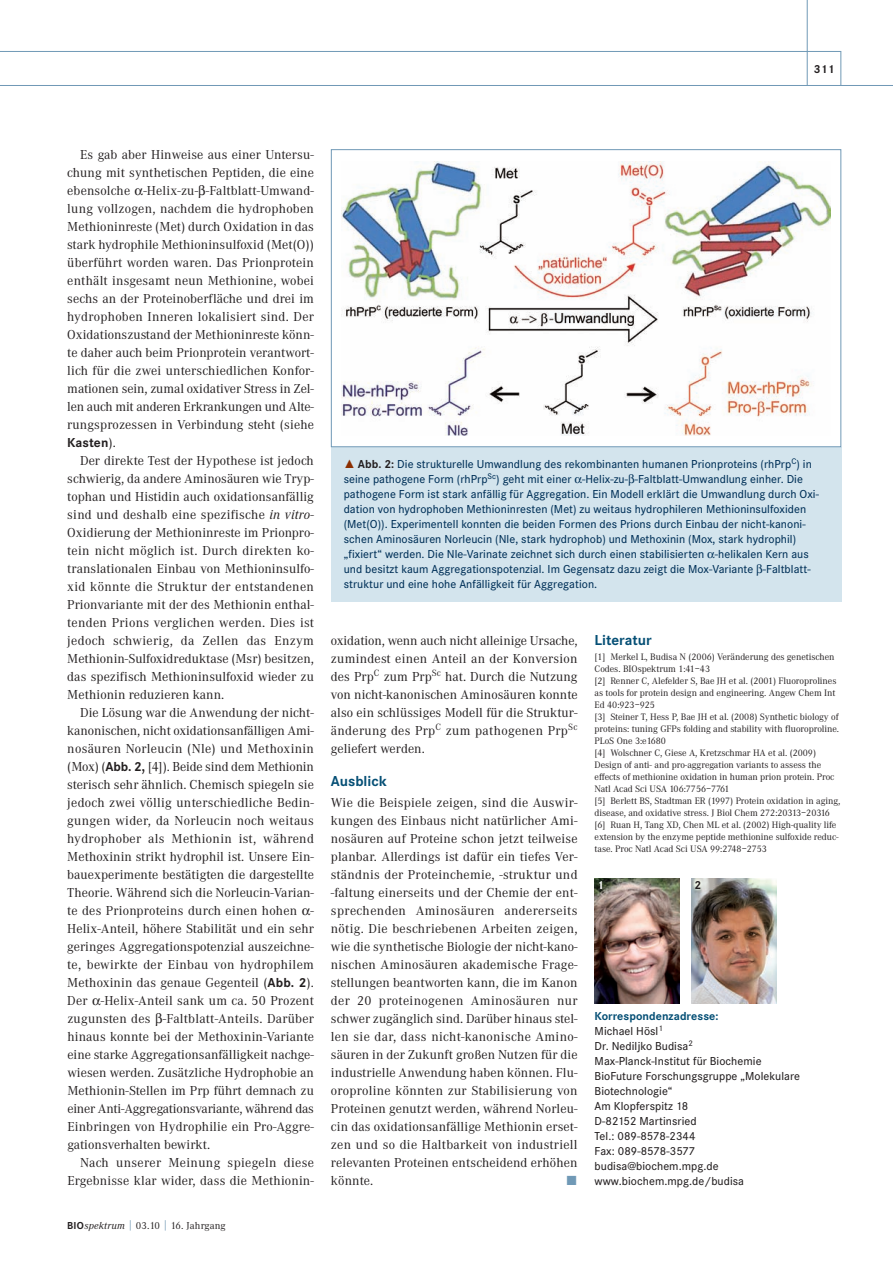
<style>
.page{position:relative;width:893px;height:1263px;background:#fff}
.page>*{position:absolute;margin:0;border:0;box-sizing:border-box;transform-origin:0 0}
.t1{font:700 15px "Corporate S";color:#054f75}
.t2{font:13.5px/18px "Corporate A";letter-spacing:.01em;color:#231f20;text-align:justify}
.t3{font:700 13.5px "Corporate S";color:#231f20}
.t4{font:13.5px "The Sans Expert";color:#7099b6}
.t5{font:500 12px/15px "Corporate S";letter-spacing:.005em;color:#003058}
.t6{font:500 12px/15px "Corporate S";letter-spacing:.005em;color:#231f20}
.t7{font:700 12px "Corporate S";color:#231f20}
.t8{font:700 12px "Corporate S";color:#fff}
.t9{font:10.5px "Corporate A";letter-spacing:.015em;color:#231f20}
.t10{font:9.75px/12px "Corporate A";letter-spacing:-.005em;color:#231f20}
.s1{font-family:"Corporate A";font-weight:400}
.s2{font-style:italic}
.s3{font-family:"Corporate S";font-weight:700}
.s4{color:#5484a5}
.s5{font-family:"The Sans Expert";font-weight:400;color:#8c2f01}
.s6{font-weight:700;color:#231f20}
.s7{font-weight:700;color:#054f75}
</style>
<div class="page">
<img style="left:692px;top:878px;width:85px;height:125px">
<img style="left:595px;top:878px;width:85px;height:125px">
<div style="left:331px;top:447px;width:510px;height:154px;background:#d3e4ed"></div>
<img style="left:342px;top:161px;width:488px;height:274px">
<div style="left:331px;top:149px;width:510px;height:298px;border:1px solid #7099b6"></div>
<hr style="left:0;top:85px;width:893px;height:1px;background:#7099b6">
<hr style="left:0;top:51px;width:841px;height:1px;background:#7099b6">
<hr style="left:840px;top:51px;width:1px;height:34px;background:#7099b6">
<hr style="left:807px;top:0;width:1px;height:85px;background:#7099b6">
<p class="t7" style="left:814px;top:64px;width:22px">311</p>
<p class="t2" style="left:67px;top:147px;width:248px;text-indent:13px">Es gab aber Hinweise aus einer Untersu&shy;chung mit synthetischen Peptiden, die eine ebensolche -Helix-zu- -Faltblatt-Umwand&shy;lung vollzogen, nachdem die hydrophoben Methioninreste (Met) durch Oxidation in das stark hydrophile Methioninsulfoxid (Met(O)) überführt worden waren. Das Prionprotein enthält insgesamt neun Methionine, wobei sechs an der Proteinoberfläche und drei im hydrophoben Inneren lokalisiert sind. Der Oxidationszustand der Methioninreste könn&shy;te daher auch beim Prionprotein verantwort&shy;lich für die zwei unterschiedlichen Konfor&shy;mationen sein, zumal oxidativer Stress in Zel&shy;len auch mit anderen Erkrankungen und Alte&shy;rungsprozessen in Verbindung steht (siehe</p>
<p class="t3" style="left:67px;top:437px;width:50px">Kasten<span class="s1">).</span></p>
<p class="t2" style="left:67px;top:452px;width:248px;text-indent:13px">Der direkte Test der Hypothese ist jedoch schwierig, da andere Aminosäuren wie Tryp&shy;tophan und Histidin auch oxidationsanfällig sind und deshalb eine spezifische <span class="s2">in vitro</span>-Oxidierung der Methioninreste im Prionpro&shy;tein nicht möglich ist. Durch direkten ko&shy;translationalen Einbau von Methioninsulfo&shy;xid könnte die Struktur der entstandenen Prionvariante mit der des Methionin enthal&shy;tenden Prions verglichen werden. Dies ist jedoch schwierig, da Zellen das Enzym Methionin-Sulfoxidreduktase (Msr) besitzen, das spezifisch Methioninsulfoxid wieder zu Methionin reduzieren kann.</p>
<p class="t2" style="left:67px;top:704px;width:248px;text-indent:13px">Die Lösung war die Anwendung der nicht&shy;kanonischen, nicht oxidationsanfälligen Ami&shy;nosäuren Norleucin (Nle) und Methoxinin (Mox) (<span class="s3">Abb. 2,</span> [4]). Beide sind dem Methionin sterisch sehr ähnlich. Chemisch spiegeln sie jedoch zwei völlig unterschiedliche Bedin&shy;gungen wider, da Norleucin noch weitaus hydrophober als Methionin ist, während Methoxinin strikt hydrophil ist. Unsere Ein&shy;bauexperimente bestätigten die dargestellte Theorie. Während sich die Norleucin-Varian&shy;te des Prionproteins durch einen hohen - Helix-Anteil, höhere Stabilität und ein sehr geringes Aggregationspotenzial auszeichne&shy;te, bewirkte der Einbau von hydrophilem Methoxinin das genaue Gegenteil (<span class="s3">Abb. 2</span>).<br>Der -Helix-Anteil sank um ca. 50 Prozent zugunsten des -Faltblatt-Anteils. Darüber hinaus konnte bei der Methoxinin-Variante eine starke Aggregationsanfälligkeit nachge&shy;wiesen werden. Zusätzliche Hydrophobie an Methionin-Stellen im Prp führt demnach zu einer Anti-Aggregationsvariante, während das Einbringen von Hydrophilie ein Pro-Aggre&shy;gationsverhalten bewirkt.</p>
<p class="t2" style="left:67px;top:1154px;width:248px;text-align:right">Nach unserer Meinung spiegeln diese<br>Ergebnisse klar wider, dass die Methionin-</p>
<p class="t9" style="left:67px;top:1221px;width:160px"><span class="s3">BIO</span><span class="s2">spektrum</span> <span class="s4">|</span> 03.10 <span class="s4">|</span> 16. Jahrgang</p>
<p class="t5" style="left:344px;top:458px;width:477px"><span class="s5">˚</span> <span class="s6">Abb. 2:</span> Die strukturelle Umwandlung des rekombinanten humanen Prionproteins (rhPrp<sup>C</sup>) in seine pathogene Form (rhPrp<sup>Sc</sup>) geht mit einer -Helix-zu- -Faltblatt-Umwandlung einher. Die pathogene Form ist stark anfällig für Aggregation. Ein Modell erklärt die Umwandlung durch Oxi&shy;dation von hydrophoben Methioninresten (Met) zu weitaus hydrophileren Methioninsulfoxiden (Met(O)). Experimentell konnten die beiden Formen des Prions durch Einbau der nicht-kanoni&shy;schen Aminosäuren Norleucin (Nle, stark hydrophob) und Methoxinin (Mox, stark hydrophil) „fixiert“ werden. Die Nle-Varinate zeichnet sich durch einen stabilisierten -helikalen Kern aus und besitzt kaum Aggregationspotenzial. Im Gegensatz dazu zeigt die Mox-Variante -Faltblatt&shy;struktur und eine hohe Anfälligkeit für Aggregation.</p>
<p class="t2" style="left:331px;top:632px;width:248px">oxidation, wenn auch nicht alleinige Ursache, zumindest einen Anteil an der Konversion des Prp<sup>C</sup> zum Prp<sup>Sc</sup> hat. Durch die Nutzung von nicht-kanonischen Aminosäuren konnte also ein schlüssiges Modell für die Struktur&shy;änderung des Prp<sup>C</sup> zum pathogenen Prp<sup>Sc </sup>geliefert werden.</p>
<p class="t1" style="left:331px;top:775px;width:57px">Ausblick</p>
<p class="t2" style="left:331px;top:795px;width:248px">Wie die Beispiele zeigen, sind die Auswir&shy;kungen des Einbaus nicht natürlicher Ami&shy;nosäuren auf Proteine schon jetzt teilweise planbar. Allerdings ist dafür ein tiefes Ver&shy;ständnis der Proteinchemie, -struktur und -faltung einerseits und der Chemie der ent&shy;sprechenden Aminosäuren andererseits nötig. Die beschriebenen Arbeiten zeigen, wie die synthetische Biologie der nicht-kano&shy;nischen Aminosäuren akademische Frage&shy;stellungen beantworten kann, die im Kanon der 20 proteinogenen Aminosäuren nur schwer zugänglich sind. Darüber hinaus stel&shy;len sie dar, dass nicht-kanonische Amino&shy;säuren in der Zukunft großen Nutzen für die industrielle Anwendung haben können. Flu&shy;oroproline könnten zur Stabilisierung von Proteinen genutzt werden, während Norleu&shy;cin das oxidationsanfällige Methionin erset&shy;zen und so die Haltbarkeit von industriell relevanten Proteinen entscheidend erhöhen könnte.</p>
<p class="t4" style="left:566px;top:1172px;width:13px">ó</p>
<p class="t1" style="left:595px;top:634px;width:59px">Literatur</p>
<p class="t10" style="left:595px;top:651px;width:247px">[1] Merkel L, Budisa N (2006) Veränderung des genetischen Codes. BIOspektrum 1:41–43<br>[2] Renner C, Alefelder S, Bae JH et al. (2001) Fluoroprolines as tools for protein design and engineering. Angew Chem Int Ed 40:923–925<br>[3] Steiner T, Hess P, Bae JH et al. (2008) Synthetic biology of proteins: tuning GFPs folding and stability with fluoroproline.<br>PLoS One 3:e1680<br>[4] Wolschner C, Giese A, Kretzschmar HA et al. (2009)<br>Design of anti- and pro-aggregation variants to assess the effects of methionine oxidation in human prion protein. Proc Natl Acad Sci USA 106:7756–7761<br>[5] Berlett BS, Stadtman ER (1997) Protein oxidation in aging, disease, and oxidative stress. J Biol Chem 272:20313–20316 [6] Ruan H, Tang XD, Chen ML et al. (2002) High-quality life extension by the enzyme peptide methionine sulfoxide reduc&shy;tase. Proc Natl Acad Sci USA 99:2748–2753</p>
<p class="t8" style="left:597px;top:881px;width:8px">1</p>
<p class="t7" style="left:694px;top:881px;width:8px">2</p>
<p class="t6" style="left:595px;top:1009px;width:207px"><span class="s7">Korrespondenzadresse:<br></span>Michael Hösl<sup>1<br></sup>Dr. Nediljko Budisa<sup>2<br></sup>Max-Planck-Institut für Biochemie<br>BioFuture Forschungsgruppe „Molekulare<br>Biotechnologie“<br>Am Klopferspitz 18<br>D-82152 Martinsried<br>Tel.: 089-8578-2344<br>Fax: 089-8578-3577 budisa@biochem.mpg.de www.biochem.mpg.de/budisa</p>
</div>
